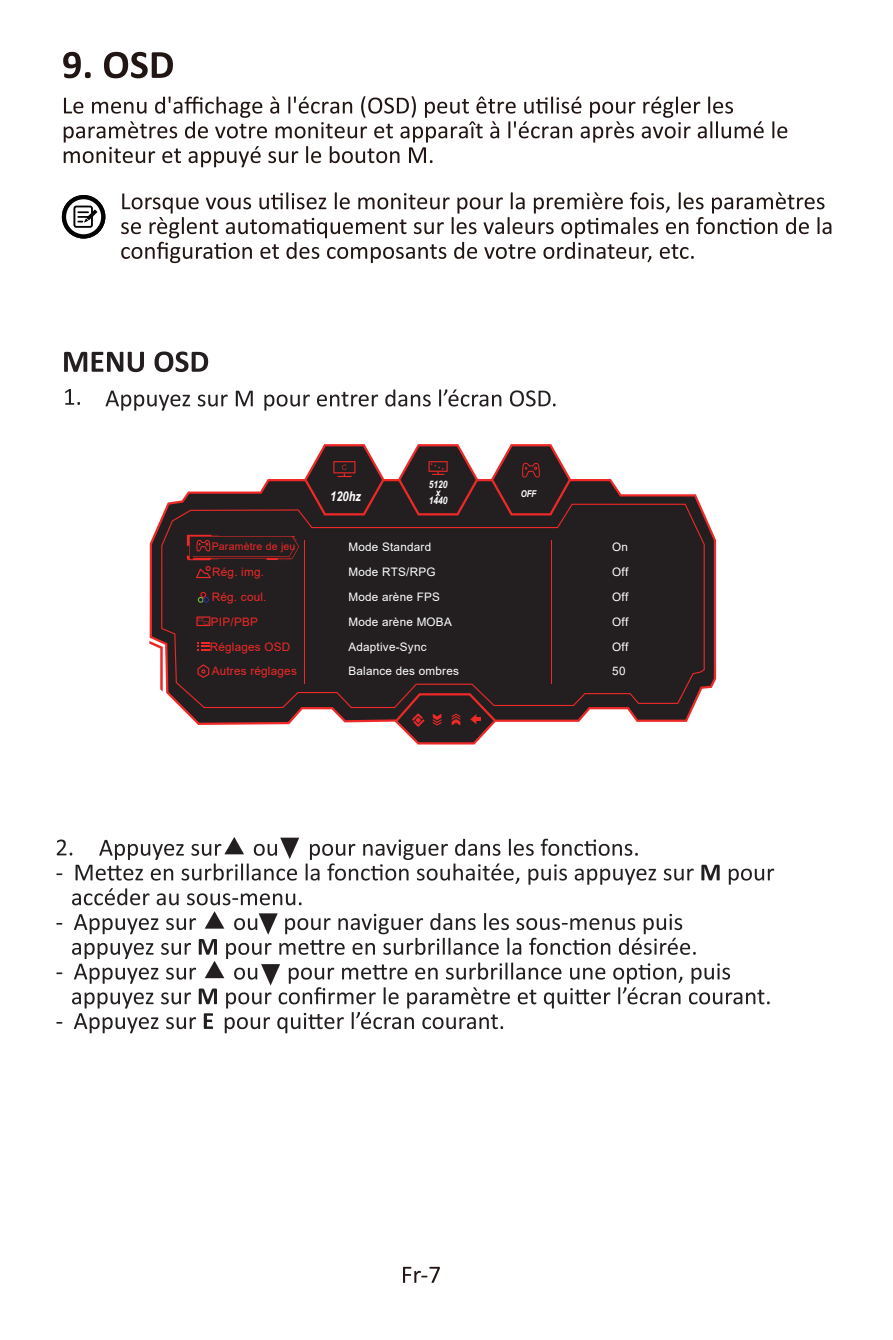
<style>
.page{position:relative;width:893px;height:1340px;background:#fff}
.page>*{position:absolute;margin:0;border:0;box-sizing:border-box;transform-origin:0 0}
.t1{font:italic 700 13.5px "Arial Narrow";color:#fff}
.t2{font:11.7px/25px "Arial";letter-spacing:.02em;color:#fff;text-align:justify}
.t3{font:11.7px/25px "Arial";letter-spacing:.02em;color:#ee2928}
.t4{font:10.58px "Arial";letter-spacing:.02em;color:#ee2928}
.t5{font:italic 700 10.35px/7.9px "Arial Narrow";color:#fff;text-align:center}
.t6{font:italic 700 9.45px "Arial Narrow";color:#fff}
</style>
<div class="page">
<svg style="left:63px;top:52px;width:110px;height:26px"></svg>
<svg style="left:403px;top:1266px;width:37px;height:16px"></svg>
<svg style="left:62px;top:195px;width:43px;height:43px"></svg>
<svg style="left:64px;top:96px;width:723px;height:71px"></svg>
<svg style="left:121px;top:192px;width:710px;height:71px"></svg>
<svg style="left:556px;top:479px;width:160px;height:243px"></svg>
<div style="left:556px;top:503px;width:149px;height:205px;background:#231f20"></div>
<svg style="left:556px;top:453px;width:15px;height:62px"></svg>
<svg style="left:701px;top:864px;width:19px;height:16px"></svg>
<svg style="left:729px;top:868px;width:45px;height:16px"></svg>
<svg style="left:64px;top:351px;width:144px;height:21px"></svg>
<svg style="left:65px;top:389px;width:491px;height:356px;fill:#231f20"></svg>
<svg style="left:56px;top:837px;width:638px;height:68px"></svg>
<svg style="left:56px;top:911px;width:714px;height:122px"></svg>
<p class="t4" style="left:212px;top:539px;width:85px">Paramètre de jeu</p>
<p class="t3" style="left:212px;top:559px;width:53px">Rég. img.</p>
<p class="t3" style="left:211px;top:584px;width:57px">Rég. coul.<br>PIP/PBP</p>
<p class="t3" style="left:210px;top:634px;width:82px">Réglages OSD</p>
<p class="t3" style="left:212px;top:658px;width:87px">Autres réglages</p>
<p class="t1" style="left:330px;top:486px;width:32px">120hz</p>
<p class="t5" style="left:429px;top:480px;width:20px">5120 x<br>1440</p>
<p class="t6" style="left:521px;top:486px;width:17px">OFF</p>
<p class="t2" style="left:348px;top:534px;width:84px">Mode Standard</p>
<p class="t2" style="left:612px;top:534px;width:18px">On Off Off Off Off 50</p>
<p class="t2" style="left:348px;top:559px;width:112px;text-align:left">Mode RTS/RPG<br>Mode arène FPS<br>Mode arène MOBA<br>Adaptive-Sync<br>Balance des ombres</p>
</div>
